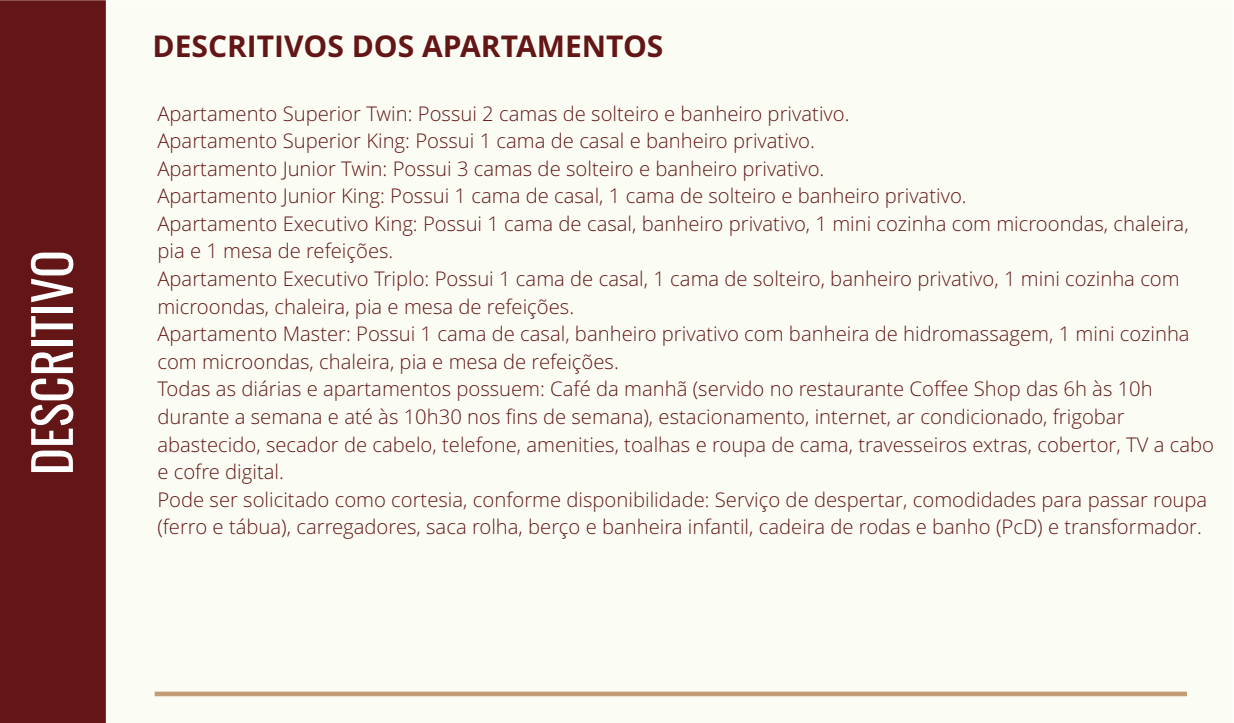
<style>
.page{position:relative;width:1234px;height:723px;background:#fff}
.page>*{position:absolute;margin:0;border:0;box-sizing:border-box;transform-origin:0 0}
.t1{font:51.45px "Oswald";color:#fff}
.t2{font:700 30px "Open Sans";color:#641616}
.t3{font:300 20.25px/27.6px "Open Sans";color:#641616}
</style>
<div class="page">
<div style="left:106px;top:1px;width:1127px;height:722px;background:#fbfdf4"></div>
<div style="left:0;top:0;width:106px;height:723px;background:#641616"></div>
<svg style="left:154px;top:691px;width:1032px;height:5px;background:#caa886"></svg>
<h1 class="t1" style="left:11px;top:475px;width:227px;rotate:-90deg">DESCRITIVO</h1>
<h2 class="t2" style="left:152px;top:34px;width:512px">DESCRITIVOS DOS APARTAMENTOS</h2>
<p class="t3" style="left:157px;top:101px;width:1057px">Apartamento Superior Twin: Possui 2 camas de solteiro e banheiro privativo.<br>Apartamento Superior King: Possui 1 cama de casal e banheiro privativo.<br>Apartamento Junior Twin: Possui 3 camas de solteiro e banheiro privativo.<br>Apartamento Junior King: Possui 1 cama de casal, 1 cama de solteiro e banheiro privativo.<br>Apartamento Executivo King: Possui 1 cama de casal, banheiro privativo, 1 mini cozinha com microondas, chaleira, pia e 1 mesa de refeições.<br>Apartamento Executivo Triplo: Possui 1 cama de casal, 1 cama de solteiro, banheiro privativo, 1 mini cozinha com microondas, chaleira, pia e mesa de refeições.<br>Apartamento Master: Possui 1 cama de casal, banheiro privativo com banheira de hidromassagem, 1 mini cozinha com microondas, chaleira, pia e mesa de refeições.<br>Todas as diárias e apartamentos possuem: Café da manhã (servido no restaurante Coffee Shop das 6h às 10h durante a semana e até às 10h30 nos fins de semana), estacionamento, internet, ar condicionado, frigobar abastecido, secador de cabelo, telefone, amenities, toalhas e roupa de cama, travesseiros extras, cobertor, TV a cabo e cofre digital.<br>Pode ser solicitado como cortesia, conforme disponibilidade: Serviço de despertar, comodidades para passar roupa (ferro e tábua), carregadores, saca rolha, berço e banheira infantil, cadeira de rodas e banho (PcD) e transformador.</p>
</div>
